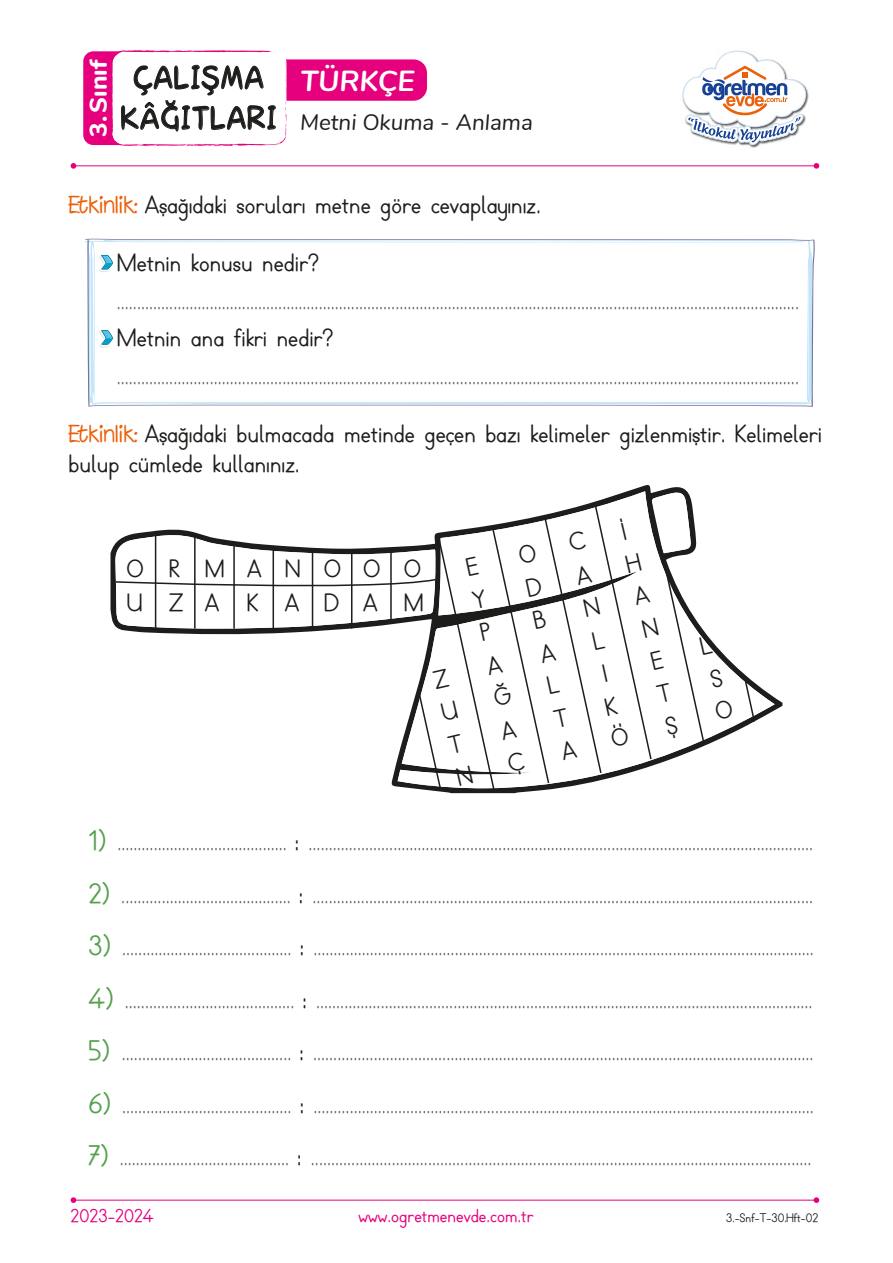
<style>
.page{position:relative;width:893px;height:1263px;background:#fff}
.page>*{position:absolute;margin:0;border:0;box-sizing:border-box;transform-origin:0 0}
.t1{font:33px/40.3px "la Cartoonerie";color:#1d1d1b;scale:.87 1}
.t2{font:800 24.45px "Nunito";color:#fff}
.t3{font:700 24px/30px "TTKB Dik Temel Abece";color:#1d1d1b}
.t4{font:italic 22.5px "Nunito";color:#1d1d1b}
.t5{font:700 19.5px "TTKB Dik Temel Abece";color:#646363}
.t6{font:700 18px "TTKB Dik Temel Abece";color:#e6007d}
.t7{font:700 12px "TTKB Dik Temel Abece";color:#1d1d1b}
.s1{font-family:"Nunito";font-weight:700;font-style:italic;font-size:28.95px;color:#fff}
.s2{font-family:"My E Chinacat";font-weight:100;font-size:21.6px;color:#eb610a}
.s3{font-size:27px;color:#55a04d}
.s4{font-size:24px;color:#1d1d1b}
</style>
<div class="page">
<svg style="left:682px;top:51px;width:127px;height:94px"></svg>
<div style="left:244px;top:59px;width:183px;height:42px;background:#e6007d;border-radius:13px"></div>
<svg style="left:83px;top:50px;width:204px;height:97px"></svg>
<hr style="left:73px;top:165px;width:744px;height:1px;background:#e6007d">
<svg style="left:71px;top:163px;width:5px;height:6px"></svg>
<svg style="left:814px;top:163px;width:5px;height:6px"></svg>
<hr style="left:73px;top:1200px;width:744px;height:1px;background:#e6007d">
<svg style="left:71px;top:1197px;width:5px;height:6px"></svg>
<svg style="left:814px;top:1197px;width:5px;height:6px"></svg>
<svg style="left:743px;top:676px;width:13px;height:47px"></svg>
<svg style="left:85px;top:239px;width:730px;height:168px"></svg>
<svg style="left:94px;top:242px;width:714px;height:161px"></svg>
<svg style="left:99px;top:254px;width:15px;height:18px"></svg>
<svg style="left:99px;top:329px;width:15px;height:18px"></svg>
<svg style="left:114px;top:485px;width:620px;height:308px"></svg>
<p class="t2" style="left:80px;top:136px;width:79px;rotate:-90deg">3.Sınıf</p>
<h1 class="t1" style="left:120px;top:56px;width:340px;text-indent:13px">ÇALIŞMA <span class="s1">TÜRKÇE<br></span>KÂĞITLARI</h1>
<p class="t4" style="left:300px;top:106px;width:234px">Metni Okuma - Anlama</p>
<p class="t3" style="left:68px;top:191px;width:474px"><span class="s2">Etkinlik:</span> Aşağıdaki soruları metne göre cevaplayınız.</p>
<p class="t3" style="left:117px;top:249px;width:204px">Metnin konusu nedir?</p>
<p class="t5" style="left:117px;top:290px;width:684px">.........................................................................................................................................................................</p>
<p class="t3" style="left:117px;top:324px;width:218px">Metnin ana fikri nedir?</p>
<p class="t5" style="left:117px;top:365px;width:684px">.........................................................................................................................................................................</p>
<p class="t3" style="left:68px;top:419px;width:755px"><span class="s2">Etkinlik:</span> Aşağıdaki bulmacada metinde geçen bazı kelimeler gizlenmiştir. Kelimeleri bulup cümlede kullanınız.</p>
<p class="t3" style="left:127px;top:554px;width:19px">O</p>
<p class="t3" style="left:127px;top:589px;width:18px">U</p>
<p class="t3" style="left:169px;top:554px;width:13px">R</p>
<p class="t3" style="left:169px;top:589px;width:16px">Z</p>
<p class="t3" style="left:205px;top:554px;width:21px">M</p>
<p class="t3" style="left:205px;top:589px;width:16px">A</p>
<p class="t3" style="left:247px;top:554px;width:16px">A</p>
<p class="t3" style="left:247px;top:589px;width:13px">K</p>
<p class="t3" style="left:285px;top:554px;width:17px">N</p>
<p class="t3" style="left:285px;top:589px;width:16px">A</p>
<p class="t3" style="left:324px;top:554px;width:19px">O</p>
<p class="t3" style="left:324px;top:589px;width:17px">D</p>
<p class="t3" style="left:363px;top:554px;width:19px">O</p>
<p class="t3" style="left:363px;top:589px;width:16px">A</p>
<p class="t3" style="left:404px;top:554px;width:19px">O</p>
<p class="t3" style="left:404px;top:589px;width:21px">M</p>
<p class="t5" style="left:88px;top:831px;width:726px"><span class="s3">1)</span> .......................................... <span class="s4">:</span> .............................................................................................................................</p>
<p class="t5" style="left:88px;top:884px;width:726px"><span class="s3">2)</span> .......................................... <span class="s4">:</span> ............................................................................................................................</p>
<p class="t5" style="left:88px;top:936px;width:727px"><span class="s3">3)</span> .......................................... <span class="s4">:</span> ............................................................................................................................</p>
<p class="t5" style="left:88px;top:989px;width:726px"><span class="s3">4)</span> .......................................... <span class="s4">:</span> ...........................................................................................................................</p>
<p class="t5" style="left:88px;top:1041px;width:727px"><span class="s3">5)</span> .......................................... <span class="s4">:</span> ............................................................................................................................</p>
<p class="t5" style="left:88px;top:1094px;width:727px"><span class="s3">6)</span> .......................................... <span class="s4">:</span> ............................................................................................................................</p>
<p class="t5" style="left:88px;top:1146px;width:724px"><span class="s3">7)</span> .......................................... <span class="s4">:</span> ............................................................................................................................</p>
<p class="t6" style="left:71px;top:1204px;width:85px">2023-2024</p>
<p class="t6" style="left:358px;top:1204px;width:177px">www.ogretmenevde.com.tr</p>
<p class="t7" style="left:726px;top:1210px;width:94px">3.-Snf-T-30.Hft-02</p>
</div>
